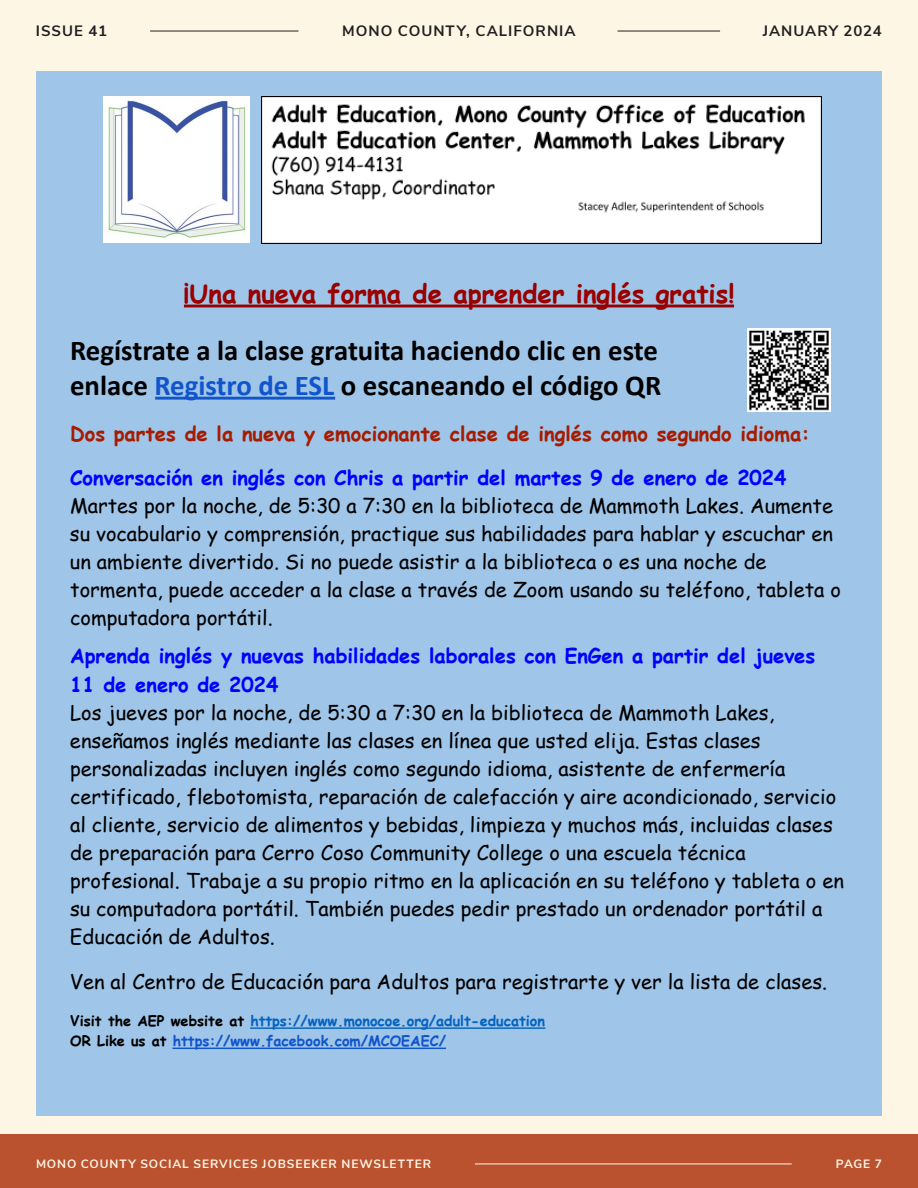
<style>
.page{position:relative;width:918px;height:1188px;background:#fef6e5}
.page>*{position:absolute;margin:0;border:0;box-sizing:border-box;transform-origin:0 0}
.t1{font:700 28.8px/35.1px "Calibri";color:#000}
.t2{font:700 25.95px "Comic Sans MS";color:#900}
.t3{font:20.1px/28px "Comic Sans MS";color:#000}
.t4{font:700 20.1px/44.1px "Comic Sans MS";color:#a61c00}
.t5{font:700 15px "Nunito Sans";letter-spacing:.065em;color:#231f20}
.t6{font:700 14.4px/20.1px "Comic Sans MS";color:#0563c1}
.t7{font:700 12px "Nunito Sans";letter-spacing:.075em;color:#fef6e5}
.s1{color:#15c}
.s2{color:#00f}
.s3{font-weight:700;color:#00f}
.s4{color:#000}
</style>
<div class="page">
<div style="left:0;top:1134px;width:918px;height:54px;background:#ba522f"></div>
<hr style="left:475px;top:1164px;width:317px;height:1px;background:#fef6e5">
<hr style="left:150px;top:31px;width:148px;height:1px;background:#231f20">
<hr style="left:618px;top:31px;width:102px;height:1px;background:#231f20">
<div style="left:36px;top:72px;width:846px;height:1044px;background:#9fc5e8"></div>
<hr style="left:184px;top:305px;width:550px;height:2px;background:#900">
<hr style="left:155px;top:397px;width:180px;height:3px;background:#15c">
<hr style="left:250px;top:1027px;width:295px;height:2px;background:#0563c1">
<hr style="left:172px;top:1048px;width:274px;height:1px;background:#15c">
<img style="left:261px;top:97px;width:561px;height:147px">
<img style="left:104px;top:97px;width:145px;height:145px">
<img style="left:747px;top:328px;width:84px;height:83px">
<p class="t5" style="left:36px;top:20px;width:73px">ISSUE 41</p>
<p class="t5" style="left:342px;top:20px;width:235px">MONO COUNTY, CALIFORNIA</p>
<p class="t5" style="left:763px;top:20px;width:121px">JANUARY 2024</p>
<p class="t2" style="left:183px;top:275px;width:553px">¡Una nueva forma de aprender inglés gratis!</p>
<p class="t1" style="left:70px;top:333px;width:593px">Regístrate a la clase gratuita haciendo clic en este enlace <span class="s1">Registro de ESL</span> o escaneando el código QR</p>
<p class="t4" style="left:70px;top:411px;width:741px">Dos partes de la nueva y emocionante clase de inglés como segundo idioma:<br><span class="s2">Conversación en inglés con Chris a partir del martes 9 de enero de 2024</span></p>
<p class="t3" style="left:70px;top:491px;width:773px">Martes por la noche, de 5:30 a 7:30 en la biblioteca de Mammoth Lakes. Aumente su vocabulario y comprensión, practique sus habilidades para hablar y escuchar en un ambiente divertido. Si no puede asistir a la biblioteca o es una noche de tormenta, puede acceder a la clase a través de Zoom usando su teléfono, tableta o computadora portátil.</p>
<p class="t3" style="left:70px;top:641px;width:776px"><span class="s3">Aprenda inglés y nuevas habilidades laborales con EnGen a partir del jueves 11 de enero de 2024<br></span>Los jueves por la noche, de 5:30 a 7:30 en la biblioteca de Mammoth Lakes, enseñamos inglés mediante las clases en línea que usted elija. Estas clases personalizadas incluyen inglés como segundo idioma, asistente de enfermería certificado, flebotomista, reparación de calefacción y aire acondicionado, servicio al cliente, servicio de alimentos y bebidas, limpieza y muchos más, incluidas clases de preparación para Cerro Coso Community College o una escuela técnica profesional. Trabaje a su propio ritmo en la aplicación en su teléfono y tableta o en su computadora portátil. También puedes pedir prestado un ordenador portátil a Educación de Adultos.</p>
<p class="t3" style="left:70px;top:967px;width:759px">Ven al Centro de Educación para Adultos para registrarte y ver la lista de clases.</p>
<p class="t6" style="left:70px;top:1011px;width:476px"><span class="s4">Visit the AEP website at</span> https://www.monocoe.org/adult-education<br><span class="s4">OR Like us at</span> <span class="s1">https://www.facebook.com/MCOEAEC/</span></p>
<p class="t7" style="left:36px;top:1155px;width:397px">MONO COUNTY SOCIAL SERVICES JOBSEEKER NEWSLETTER</p>
<p class="t7" style="left:836px;top:1155px;width:48px">PAGE 7</p>
</div>
